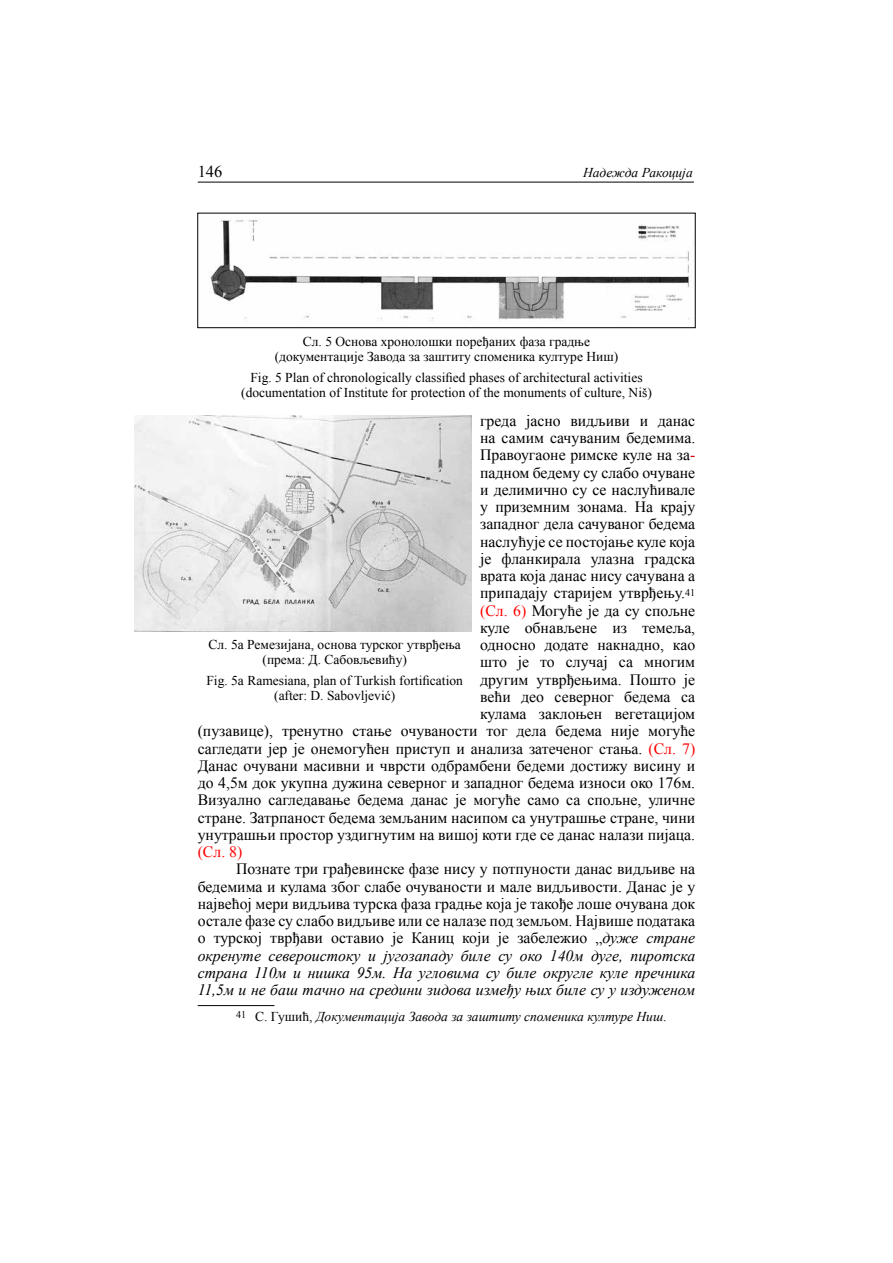
<style>
.page{position:relative;width:893px;height:1263px;background:#fff}
.page>*{position:absolute;margin:0;border:0;box-sizing:border-box;transform-origin:0 0}
.t1{font:16.5px "Times New Roman";color:#000}
.t2{font:15.75px/17.2px "Times New Roman";color:#000;text-align:right}
.t3{font:15.75px "Times New Roman";color:#f00}
.t4{font:13.5px/15px "Times New Roman";color:#000;text-align:center}
.t5{font:italic 13.5px "Times New Roman";color:#000}
.s1{color:#d1010e}
.s2{color:#f00}
.s3{font-style:italic}
.s4{font-style:normal}
</style>
<div class="page">
<hr style="left:198px;top:182px;width:496px;height:1px;background:#000">
<hr style="left:198px;top:1005px;width:76px;height:1px;background:#000">
<img style="left:209px;top:220px;width:480px;height:101px">
<div style="left:197px;top:213px;width:499px;height:115px;border:1px solid #000"></div>
<img style="left:134px;top:415px;width:338px;height:216px">
<p class="t1" style="left:198px;top:161px;width:26px">146</p>
<p class="t5" style="left:583px;top:164px;width:111px">Надежда Ракоција</p>
<p class="t4" style="left:275px;top:334px;width:345px">Сл. 5 Основа хронолошки поређаних фаза градње (документације Завода за заштиту споменика културе Ниш)</p>
<p class="t4" style="left:241px;top:370px;width:412px">Fig. 5 Plan of chronologically classified phases of architectural activities (documentation of Institute for protection of the monuments of culture, Niš)</p>
<p class="t2" style="left:198px;top:412px;width:499px">греда јасно видљиви и данас<br>на самим сачуваним бедемима.<br>Правоугаоне римске куле на за<span class="s1">-<br></span>падном бедему су слабо очуване<br>и делимично су се наслућивале<br>у приземним зонама. На крају<br>западног дела сачуваног бедема<br>наслућује се постојање куле која<br>је фланкирала улазна градска<br>врата која данас нису сачувана а<br>припадају старијем утврђењу.<sup>41<br></sup><span class="s2">(Сл. 6)</span> Могуће је да су спољне<br>куле обнављене из темеља,<br>односно додате накнадно, као<br>што је то случај са многим<br>другим утврђењима. Пошто је<br>већи део северног бедема са<br>кулама заклоњен вегетацијом<br>(пузавице), тренутно стање очуваности тог дела бедема није могуће сагледати јер је онемогућен приступ и анализа затеченог стања. <span class="s2">(Сл. 7)<br></span>Данас очувани масивни и чврсти одбрамбени бедеми достижу висину и до 4,5м док укупна дужина северног и западног бедема износи око 176м.<br>Визуално сагледавање бедема данас је могуће само са спољне, уличне стране. Затрпаност бедема земљаним насипом са унутрашње стране, чини унутрашњи простор уздигнутим на вишој коти где се данас налази пијаца.</p>
<p class="t3" style="left:198px;top:841px;width:46px">(Сл. 8)</p>
<p class="t2" style="left:198px;top:860px;width:499px;text-align:justify;text-indent:38px">Познате три грађевинске фазе нису у потпуности данас видљиве на бедемима и кулама због слабе очуваности и мале видљивости. Данас је у највећој мери видљива турска фаза градње која је такође лоше очувана док остале фазе су слабо видљиве или се налазе под земљом. Највише података о турској тврђави оставио је Каниц који је забележио „<span class="s3">дуже стране окренуте североистоку и југозападу биле су око 140м дуге, пиротска страна 110м и нишка 95м. На угловима су биле округле куле пречника 11,5м и не баш тачно на средини зидова између њих биле су у издуженом</span></p>
<p class="t5" style="left:236px;top:1007px;width:432px"><sup>41</sup> <span class="s4">С. Гушић,</span> Документација Завода за заштиту споменика културе Ниш<span class="s4">.</span></p>
<p class="t4" style="left:209px;top:637px;width:254px">Сл. 5а Ремезијана, основа турског утврђења (према: Д. Сабовљевићу)</p>
<p class="t4" style="left:206px;top:673px;width:258px">Fig. 5а Ramesiana, plan of Turkish fortification (after: D. Sabovljević)</p>
</div>
